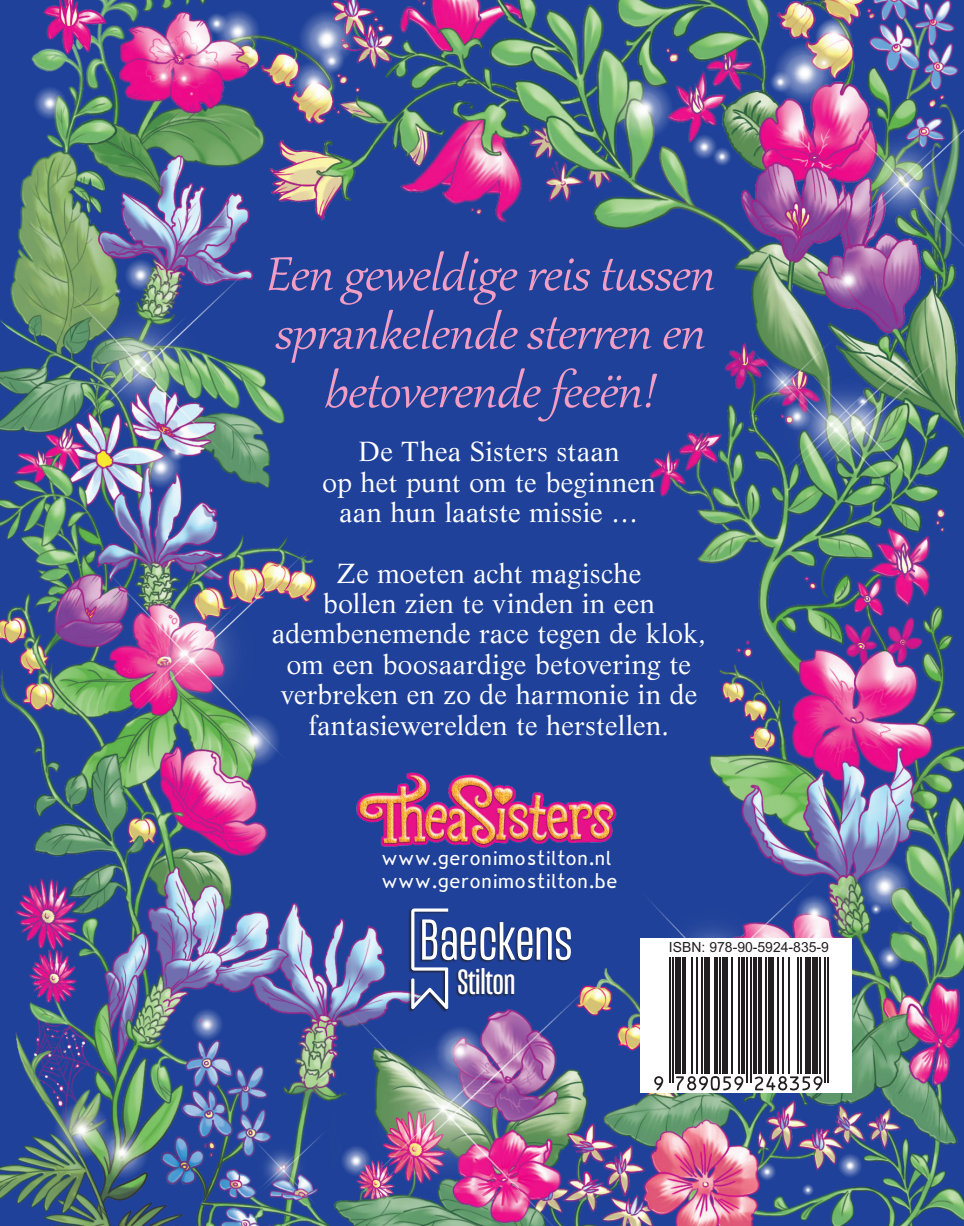
<style>
.page{position:relative;width:964px;height:1226px;background:#fff}
.page>*{position:absolute;margin:0;border:0;box-sizing:border-box;transform-origin:0 0}
.t1{font:italic 58.5px/58.5px "Gabriola";color:#f29dc4;text-align:center}
.t2{font:36px "Mongoose";color:#fff}
.t3{font:27px/30.4px "Life LT Std";letter-spacing:.01em;color:#fff;text-align:center}
.t4{font:19.12px/22.5px "Alexies Nieuw";color:#fff}
.t5{font:13.95px "Arial";color:#231f20}
</style>
<div class="page">
<img style="left:0;top:0;width:964px;height:1226px">
<div style="left:640px;top:937px;width:211px;height:155px;background:#fff"></div>
<svg style="left:654px;top:1076px;width:9px;height:14px"></svg>
<hr style="left:669px;top:957px;width:1px;height:125px;background:#231f20">
<hr style="left:672px;top:957px;width:2px;height:125px;background:#231f20">
<div style="left:675px;top:957px;width:5px;height:116px;background:#231f20"></div>
<hr style="left:682px;top:957px;width:3px;height:116px;background:#231f20">
<hr style="left:691px;top:957px;width:1px;height:116px;background:#231f20">
<hr style="left:696px;top:957px;width:1px;height:116px;background:#231f20">
<hr style="left:701px;top:957px;width:1px;height:116px;background:#231f20">
<div style="left:704px;top:957px;width:5px;height:116px;background:#231f20"></div>
<hr style="left:714px;top:957px;width:3px;height:116px;background:#231f20">
<hr style="left:719px;top:957px;width:2px;height:116px;background:#231f20">
<div style="left:723px;top:957px;width:5px;height:116px;background:#231f20"></div>
<hr style="left:731px;top:957px;width:2px;height:116px;background:#231f20">
<svg style="left:676px;top:1076px;width:67px;height:14px"></svg>
<hr style="left:738px;top:957px;width:1px;height:116px;background:#231f20">
<hr style="left:741px;top:957px;width:3px;height:116px;background:#231f20">
<hr style="left:746px;top:957px;width:2px;height:125px;background:#231f20">
<hr style="left:749px;top:957px;width:2px;height:125px;background:#231f20">
<hr style="left:753px;top:957px;width:3px;height:116px;background:#231f20">
<hr style="left:758px;top:957px;width:3px;height:116px;background:#231f20">
<hr style="left:765px;top:957px;width:1px;height:116px;background:#231f20">
<div style="left:768px;top:957px;width:5px;height:116px;background:#231f20"></div>
<hr style="left:776px;top:957px;width:2px;height:116px;background:#231f20">
<hr style="left:781px;top:957px;width:2px;height:116px;background:#231f20">
<hr style="left:788px;top:957px;width:2px;height:116px;background:#231f20">
<hr style="left:797px;top:957px;width:1px;height:116px;background:#231f20">
<hr style="left:800px;top:957px;width:2px;height:116px;background:#231f20">
<div style="left:805px;top:957px;width:5px;height:116px;background:#231f20"></div>
<svg style="left:754px;top:1076px;width:68px;height:14px"></svg>
<div style="left:812px;top:957px;width:5px;height:116px;background:#231f20"></div>
<hr style="left:818px;top:957px;width:2px;height:116px;background:#231f20">
<hr style="left:824px;top:957px;width:1px;height:125px;background:#231f20">
<hr style="left:827px;top:957px;width:2px;height:125px;background:#231f20">
<img style="left:352px;top:770px;width:269px;height:79px">
<div style="left:408px;top:908px;width:163px;height:103px;background:#231f20;opacity:.75"></div>
<svg style="left:411px;top:908px;width:160px;height:101px;background:#4860a0"></svg>
<h1 class="t1" style="left:264px;top:240px;width:469px">Eengeweldigereistussen sprankelendesterrenen betoverendefeeën!</h1>
<p class="t3" style="left:322px;top:436px;width:334px">De Thea Sisters staan<br>op het punt om te beginnen aan hun laatste missie …</p>
<p class="t3" style="left:272px;top:558px;width:435px">Ze moeten acht magische<br>bollen zien te vinden in een adembenemende race tegen de klok, om een boosaardige betovering te verbreken en zo de harmonie in de fantasiewerelden te herstellen.</p>
<p class="t4" style="left:381px;top:847px;width:238px">www.geronimostilton.nl www.geronimostilton.be</p>
<h2 class="t2" style="left:457px;top:961px;width:59px">Stilton</h2>
<p class="t5" style="left:669px;top:938px;width:162px">ISBN: 978-90-5924-835-9</p>
</div>
